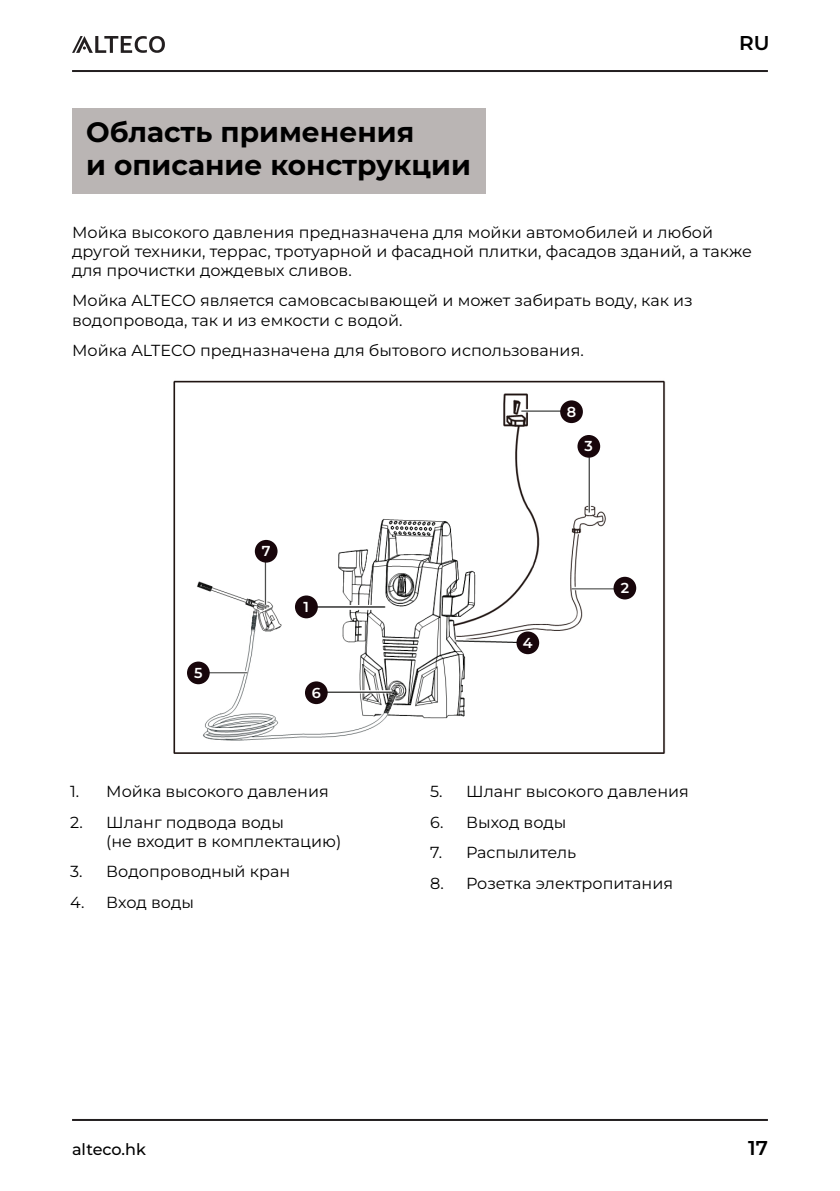
<style>
.page{position:relative;width:840px;height:1191px;background:#fff}
.page>*{position:absolute;margin:0;border:0;box-sizing:border-box;transform-origin:0 0}
.t1{font:700 28px/33.6px "Montserrat";color:#000}
.t2{font:600 20px "Montserrat";color:#000}
.t3{font:16px/19.2px "Montserrat";color:#000}
.t4{font:500 16px "Montserrat";color:#000}
.t5{font:600 14.4px "Montserrat";color:#fff}
</style>
<div class="page">
<hr style="left:72px;top:70px;width:695px;height:2px;background:#231f20">
<hr style="left:72px;top:1119px;width:695px;height:2px;background:#231f20">
<svg style="left:72px;top:36px;width:93px;height:17px"></svg>
<img style="left:173px;top:380px;width:493px;height:374px">
<div style="left:72px;top:108px;width:413px;height:86px;background:#bab5b4"></div>
<div style="left:613px;top:577px;width:23px;height:22px;background:#18060b;border-radius:50%"></div>
<div style="left:577px;top:435px;width:23px;height:23px;background:#18060b;border-radius:50%"></div>
<div style="left:187px;top:661px;width:22px;height:23px;background:#18060b;border-radius:50%"></div>
<div style="left:305px;top:681px;width:22px;height:23px;background:#18060b;border-radius:50%"></div>
<div style="left:560px;top:400px;width:22px;height:23px;background:#18060b;border-radius:50%"></div>
<div style="left:255px;top:540px;width:22px;height:22px;background:#18060b;border-radius:50%"></div>
<div style="left:516px;top:631px;width:23px;height:23px;background:#18060b;border-radius:50%"></div>
<div style="left:295px;top:595px;width:22px;height:23px;background:#18060b;border-radius:50%"></div>
<h1 class="t1" style="left:86px;top:114px;width:386px">Область применения<br>и описание конструкции</h1>
<p class="t2" style="left:738px;top:30px;width:32px">RU</p>
<p class="t3" style="left:72px;top:222px;width:681px">Мойка высокого давления предназначена для мойки автомобилей и любой другой техники, террас, тротуарной и фасадной плитки, фасадов зданий, а также для прочистки дождевых сливов.</p>
<p class="t3" style="left:72px;top:291px;width:621px">Мойка ALTECO является самовсасывающей и может забирать воду, как из водопровода, так и из емкости с водой.</p>
<p class="t3" style="left:72px;top:340px;width:513px">Мойка ALTECO предназначена для бытового использования.</p>
<p class="t5" style="left:194px;top:663px;width:10px">5</p>
<p class="t5" style="left:262px;top:541px;width:10px">7</p>
<p class="t5" style="left:303px;top:597px;width:7px">1</p>
<p class="t5" style="left:311px;top:683px;width:11px">6</p>
<p class="t3" style="left:70px;top:781px;width:260px">1. Мойка высокого давления</p>
<p class="t3" style="left:106px;top:812px;width:236px;text-indent:-36px">2. Шланг подвода воды<br>(не входит в комплектацию)</p>
<p class="t3" style="left:70px;top:861px;width:221px">3. Водопроводный кран</p>
<p class="t3" style="left:70px;top:892px;width:125px">4. Вход воды</p>
<p class="t5" style="left:566px;top:402px;width:11px">8</p>
<p class="t5" style="left:584px;top:437px;width:10px">3</p>
<p class="t5" style="left:522px;top:633px;width:11px">4</p>
<p class="t5" style="left:620px;top:578px;width:10px">2</p>
<p class="t3" style="left:430px;top:781px;width:260px">5. Шланг высокого давления</p>
<p class="t3" style="left:430px;top:812px;width:138px">6. Выход воды</p>
<p class="t3" style="left:430px;top:842px;width:147px">7. Распылитель</p>
<p class="t3" style="left:430px;top:873px;width:244px">8. Розетка электропитания</p>
<p class="t4" style="left:72px;top:1138px;width:75px">alteco.hk</p>
<p class="t2" style="left:747px;top:1134px;width:21px">17</p>
</div>
